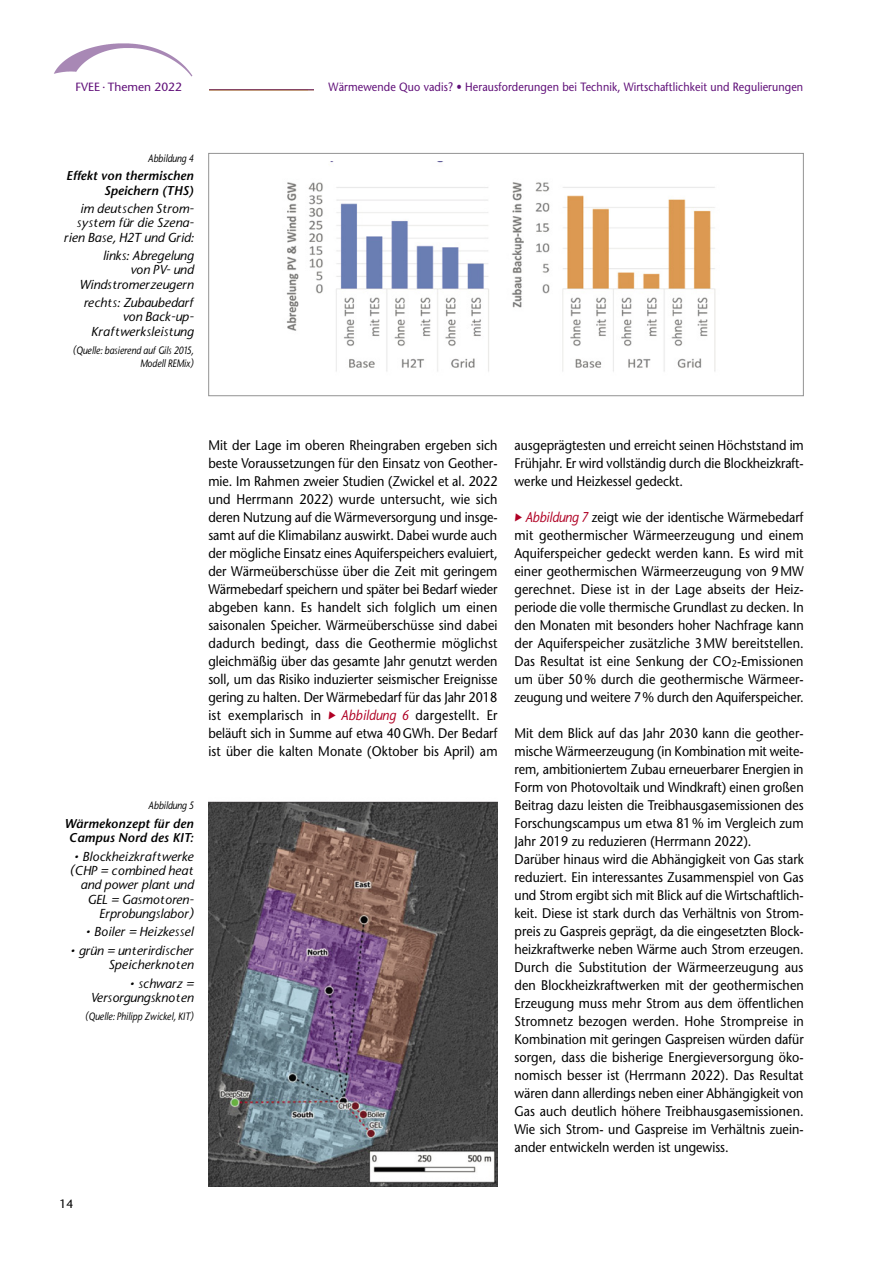
<style>
.page{position:relative;width:893px;height:1263px;background:#fff}
.page>*{position:absolute;margin:0;border:0;box-sizing:border-box;transform-origin:0 0}
._01_text{font:13.95px/18px "Stone Sans";color:#000;text-align:justify;scale:.9 1}
.BU___distance{font:italic 500 12.75px/14.2px "Stone Sans";letter-spacing:.005em;color:#000;text-align:right}
.BU_fett__distance{font:italic 600 12.75px/14.2px "Stone Sans Std";letter-spacing:.005em;color:#000;text-align:right}
.t1{font:12px "Stone Sans";letter-spacing:.01em;color:#5f0e78;scale:.9 1}
.t2{font:12px "Stone Sans";color:#000}
.t3{font:11.85px "Stone Sans";color:#5f0e78}
.BU_-_Abbildung_Quell{font:italic 500 10.5px/13.5px "Stone Sans";letter-spacing:.005em;color:#000;text-align:right;scale:.85 1}
.s1{font-weight:700;font-size:6.9px}
.s2{font-weight:500;font-style:italic;color:#b00024}
</style>
<div class="page">
<img style="left:54px;top:43px;width:139px;height:34px">
<hr style="left:209px;top:89px;width:595px;height:1px;background:#5f0e78">
<img style="left:286px;top:162px;width:430px;height:210px">
<img style="left:208px;top:801px;width:289px;height:385px">
<div style="left:314px;top:71px;width:493px;height:30px;background:#fff"></div>
<div style="left:208px;top:153px;width:596px;height:243px;border:1px solid #939393"></div>
<p class="t3" style="left:76px;top:79px;width:108px">FVEE <span class="s1">•</span> Themen 2022</p>
<p class="BU_-_Abbildung_Quell" style="left:148px;top:152px;width:55px">Abbildung 4</p>
<p class="BU_fett__distance" style="left:66px;top:169px;width:129px">Effekt von thermischen<br>Speichern (THS)</p>
<p class="BU___distance" style="left:64px;top:202px;width:131px">im deutschen Strom&shy;system für die Szena&shy;rien Base, H2T und Grid:</p>
<p class="BU___distance" style="left:79px;top:249px;width:116px">links: Abregelung<br>von PV- und<br>Windstromerzeugern</p>
<p class="BU___distance" style="left:84px;top:296px;width:111px">rechts: Zubaubedarf von Back-up-<br>Kraftwerksleistung</p>
<p class="BU_-_Abbildung_Quell" style="left:73px;top:343px;width:144px">(Quelle: basierend auf Gils 2015,<br>Modell REMix)</p>
<p class="t1" style="left:329px;top:80px;width:529px">Wärmewende Quo vadis? • Herausforderungen bei Technik, Wirtschaftlichkeit und Regulierungen</p>
<p class="_01_text" style="left:208px;top:436px;width:323px">Mit der Lage im oberen Rheingraben ergeben sich beste Voraussetzungen für den Einsatz von Geother&shy;mie. Im Rahmen zweier Studien (Zwickel et al. 2022 und Herrmann 2022) wurde untersucht, wie sich deren Nutzung auf die Wärmeversorgung und insge&shy;samt auf die Klimabilanz auswirkt. Dabei wurde auch der mögliche Einsatz eines Aquiferspeichers evaluiert, der Wärmeüberschüsse über die Zeit mit geringem Wärmebedarf speichern und später bei Bedarf wieder abgeben kann. Es handelt sich folglich um einen saisonalen Speicher. Wärmeüberschüsse sind dabei dadurch bedingt, dass die Geothermie möglichst gleichmäßig über das gesamte Jahr genutzt werden soll, um das Risiko induzierter seismischer Ereignisse gering zu halten. Der Wärmebedarf für das Jahr 2018 ist exemplarisch in</p>
<p class="_01_text" style="left:208px;top:706px;width:323px;text-indent:132px"><span class="s2">Abbildung 6</span> dargestellt. Er beläuft sich in Summe auf etwa 40GWh. Der Bedarf ist über die kalten Monate (Oktober bis April) am</p>
<p class="BU_-_Abbildung_Quell" style="left:148px;top:799px;width:55px">Abbildung 5</p>
<p class="BU_fett__distance" style="left:65px;top:816px;width:130px;text-align:center">Wärmekonzept für den<br>Campus Nord des KIT:</p>
<p class="BU___distance" style="left:70px;top:849px;width:125px">• Blockheizkraftwerke (CHP = combined heat and power plant und<br>GEL = Gasmotoren-<br>Erprobungslabor)</p>
<p class="BU___distance" style="left:85px;top:925px;width:110px">• Boiler = Heizkessel</p>
<p class="BU___distance" style="left:69px;top:943px;width:126px">• grün = unterirdischer<br>Speicherknoten</p>
<p class="BU___distance" style="left:91px;top:976px;width:104px">• schwarz =<br>Versorgungsknoten</p>
<p class="BU_-_Abbildung_Quell" style="left:85px;top:1009px;width:129px">(Quelle: Philipp Zwickel, KIT)</p>
<p class="_01_text" style="left:514px;top:436px;width:323px">ausgeprägtesten und erreicht seinen Höchststand im Frühjahr. Er wird vollständig durch die Blockheizkraft&shy;werke und Heizkessel gedeckt.</p>
<p class="_01_text" style="left:514px;top:508px;width:323px;text-indent:11px"><span class="s2">Abbildung 7</span> zeigt wie der identische Wärmebedarf mit geothermischer Wärmeerzeugung und einem Aquiferspeicher gedeckt werden kann. Es wird mit einer geothermischen Wärmeerzeugung von 9MW gerechnet. Diese ist in der Lage abseits der Heiz&shy;periode die volle thermische Grundlast zu decken. In den Monaten mit besonders hoher Nachfrage kann der Aquiferspeicher zusätzliche 3MW bereitstellen.<br>Das Resultat ist eine Senkung der CO<sub>2</sub>-Emissionen um über 50% durch die geothermische Wärmeer&shy;zeugung und weitere 7% durch den Aquiferspeicher.</p>
<p class="_01_text" style="left:514px;top:724px;width:323px">Mit dem Blick auf das Jahr 2030 kann die geother&shy;mische Wärmeerzeugung (in Kombination mit weite&shy;rem, ambitioniertem Zubau erneuerbarer Energien in Form von Photovoltaik und Windkraft) einen großen Beitrag dazu leisten die Treibhausgasemissionen des Forschungscampus um etwa 81% im Vergleich zum Jahr 2019 zu reduzieren (Herrmann 2022).</p>
<p class="_01_text" style="left:514px;top:850px;width:323px">Darüber hinaus wird die Abhängigkeit von Gas stark reduziert. Ein interessantes Zusammenspiel von Gas und Strom ergibt sich mit Blick auf die Wirtschaftlich&shy;keit. Diese ist stark durch das Verhältnis von Strom&shy;preis zu Gaspreis geprägt, da die eingesetzten Block&shy;heizkraftwerke neben Wärme auch Strom erzeugen.<br>Durch die Substitution der Wärmeerzeugung aus den Blockheizkraftwerken mit der geothermischen Erzeugung muss mehr Strom aus dem öffentlichen Stromnetz bezogen werden. Hohe Strompreise in Kombination mit geringen Gaspreisen würden dafür sorgen, dass die bisherige Energieversorgung öko&shy;nomisch besser ist (Herrmann 2022). Das Resultat wären dann allerdings neben einer Abhängigkeit von Gas auch deutlich höhere Treibhausgasemissionen.<br>Wie sich Strom- und Gaspreise im Verhältnis zuein&shy;ander entwickeln werden ist ungewiss.</p>
<p class="t2" style="left:60px;top:1197px;width:15px">14</p>
</div>
